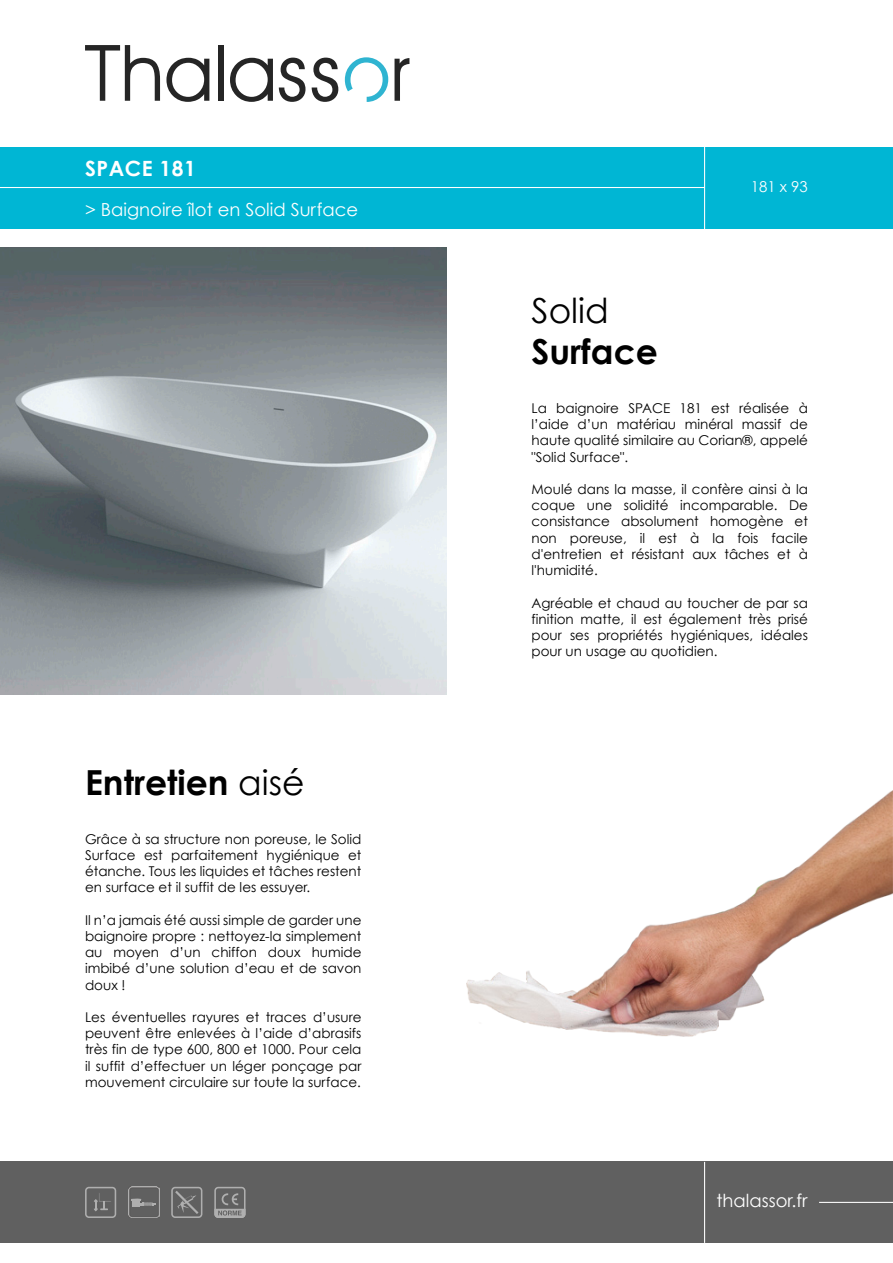
<style>
.page{position:relative;width:893px;height:1263px;background:#fff}
.page>*{position:absolute;margin:0;border:0;box-sizing:border-box;transform-origin:0 0}
.t1{font:700 34.5px/41.4px "Century Gothic";color:#000}
.t2{font:700 21px "Century Gothic";letter-spacing:.025em;color:#fff}
.t3{font:18px "Century Gothic";color:#fff}
.t4{font:15px "Century Gothic";color:#fff}
.t5{font:13.5px/16.2px "Century Gothic";color:#000;text-align:justify}
.s1{font-weight:400}
</style>
<div class="page">
<div style="left:0;top:1162px;width:893px;height:81px;background:#606060"></div>
<div style="left:0;top:147px;width:893px;height:81px;background:#00b6d4"></div>
<hr style="left:0;top:187px;width:704px;height:1px;background:#fff">
<hr style="left:704px;top:142px;width:1px;height:93px;background:#fff">
<svg style="left:85px;top:45px;width:75px;height:56px"></svg>
<svg style="left:166px;top:58px;width:43px;height:44px"></svg>
<div style="left:218px;top:45px;width:5px;height:56px;background:#252525"></div>
<svg style="left:230px;top:58px;width:43px;height:44px"></svg>
<svg style="left:279px;top:58px;width:26px;height:44px"></svg>
<svg style="left:312px;top:58px;width:26px;height:44px"></svg>
<svg style="left:395px;top:58px;width:14px;height:43px"></svg>
<svg style="left:345px;top:57px;width:43px;height:45px"></svg>
<hr style="left:819px;top:1202px;width:74px;height:1px;background:#fff">
<hr style="left:704px;top:1162px;width:1px;height:81px;background:#fff">
<svg style="left:171px;top:1187px;width:31px;height:31px"></svg>
<svg style="left:85px;top:1187px;width:31px;height:31px"></svg>
<svg style="left:214px;top:1187px;width:32px;height:31px"></svg>
<img style="left:128px;top:1187px;width:31px;height:31px">
<svg style="left:131px;top:1198px;width:25px;height:8px"></svg>
<img style="left:0;top:248px;width:446px;height:446px">
<img style="left:466px;top:790px;width:427px;height:247px">
<p class="t2" style="left:85px;top:153px;width:112px">SPACE 181</p>
<p class="t3" style="left:85px;top:197px;width:275px">&gt; Baignoire îlot en Solid Surface</p>
<p class="t1" style="left:85px;top:760px;width:221px">Entretien <span class="s1">aisé</span></p>
<p class="t5" style="left:85px;top:830px;width:278px">Grâce à sa structure non poreuse, le Solid Surface est parfaitement hygiénique et étanche. Tous les liquides et tâches restent en surface et il suffit de les essuyer.</p>
<p class="t5" style="left:85px;top:911px;width:278px">Il n’a jamais été aussi simple de garder une baignoire propre : nettoyez-la simplement au moyen d’un chiffon doux humide imbibé d’une solution d’eau et de savon doux !</p>
<p class="t5" style="left:85px;top:1009px;width:278px">Les éventuelles rayures et traces d’usure peuvent être enlevées à l’aide d’abrasifs très fin de type 600, 800 et 1000. Pour cela il suffit d’effectuer un léger ponçage par mouvement circulaire sur toute la surface.</p>
<p class="t4" style="left:751px;top:176px;width:59px">181 x 93</p>
<p class="t1" style="left:531px;top:288px;width:128px"><span class="s1">Solid<br></span>Surface</p>
<p class="t5" style="left:531px;top:400px;width:278px">La baignoire SPACE 181 est réalisée à l’aide d’un matériau minéral massif de haute qualité similaire au Corian®, appelé "Solid Surface".</p>
<p class="t5" style="left:531px;top:481px;width:278px">Moulé dans la masse, il confère ainsi à la coque une solidité incomparable. De consistance absolument homogène et non poreuse, il est à la fois facile d'entretien et résistant aux tâches et à l'humidité.</p>
<p class="t5" style="left:531px;top:594px;width:278px">Agréable et chaud au toucher de par sa finition matte, il est également très prisé pour ses propriétés hygiéniques, idéales pour un usage au quotidien.</p>
<p class="t3" style="left:716px;top:1188px;width:93px">thalassor.fr</p>
</div>
